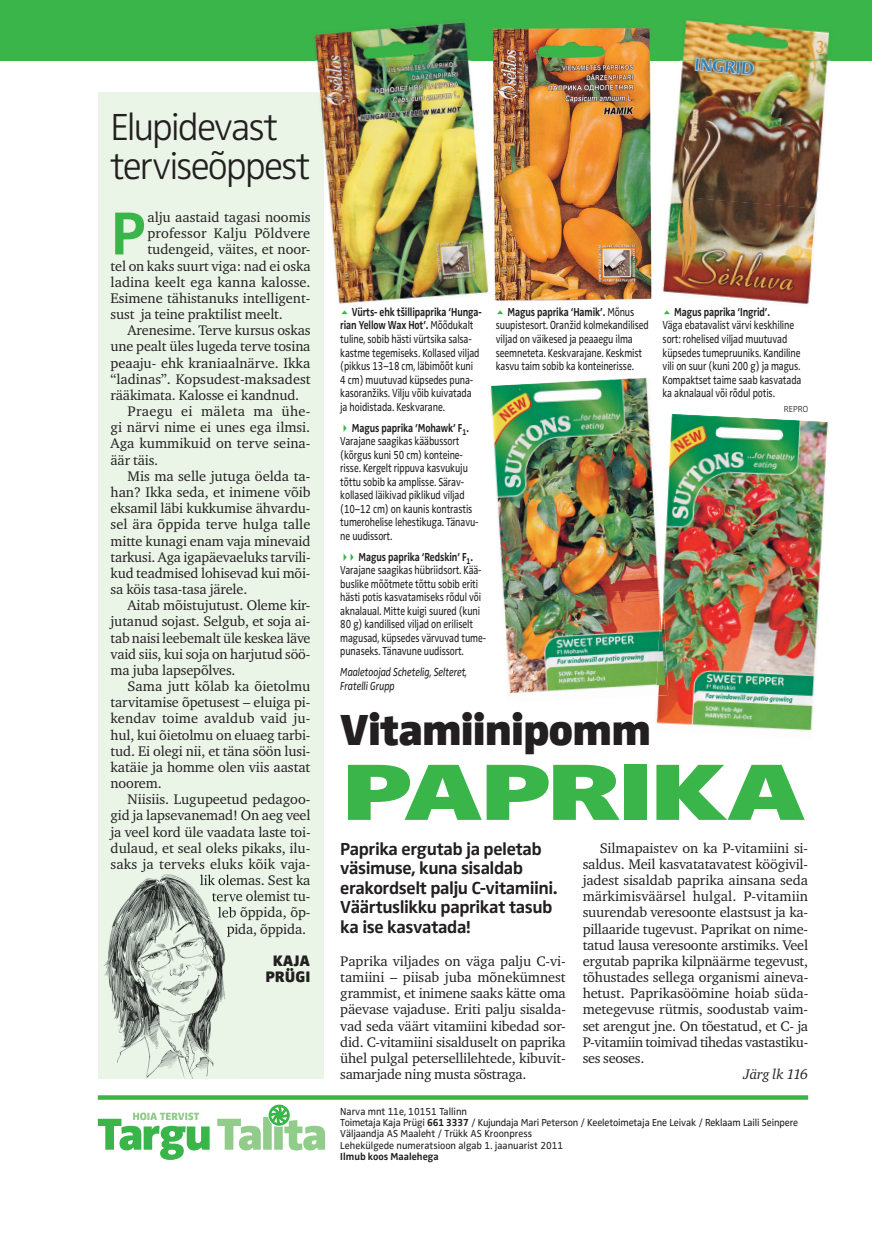
<style>
.page{position:relative;width:872px;height:1234px;background:#fff}
.page>*{position:absolute;margin:0;border:0;box-sizing:border-box;transform-origin:0 0}
.t1{font:900 82.5px "Zwo Pro";letter-spacing:-.045em;color:#3ab54a;scale:1.46 1}
.t2{font:700 62.7px "Zwo Pro";color:#3ab54a}
.t3{font:900 45px "Zwo Pro";letter-spacing:-.03em;color:#231f20}
.t4{font:300 39px/39px "Zwo Pro";letter-spacing:-.05em;color:#231f20}
.t5{font:700 18px/19.5px "Zwo Pro";letter-spacing:-.025em;color:#231f20}
.t6{font:900 15.75px/16.2px "Zwo Pro";color:#231f20;text-align:center}
.t7{font:14.25px/16.2px "Charter ITC";letter-spacing:-.01em;color:#231f20;text-align:justify}
.t8{font:14.25px "Charter ITC";letter-spacing:.015em;color:#231f20}
.t9{font:14.25px "Charter ITC";letter-spacing:.02em;color:#231f20}
.t10{font:italic 14.25px "Charter ITC";letter-spacing:-.01em;color:#231f20}
.t11{font:12px/13.5px "Zwo Pro";letter-spacing:-.01em;color:#231f20;scale:.8 1}
.t12{font:italic 12px/13.5px "Zwo Pro";letter-spacing:-.01em;color:#231f20;scale:.8 1}
.t13{font:700 12px "Zwo Pro";letter-spacing:-.01em;color:#231f20;scale:.8 1}
.t14{font:10.5px/11.2px "Zwo Pro";letter-spacing:-.01em;color:#231f20;scale:.95 1}
.t15{font:700 10.5px "Zwo Pro";color:#231f20;scale:.95 1}
.t16{font:300 9px "Zwo Pro";color:#231f20}
.s1{font-weight:700}
.s2{color:#3ab54a}
</style>
<div class="page">
<svg style="left:98px;top:1095px;width:710px;height:4px;background:#47ba56"></svg>
<div style="left:0;top:0;width:872px;height:60px;background:#3ab54a"></div>
<svg style="left:217px;top:1104px;width:108px;height:46px"></svg>
<svg style="left:98px;top:1112px;width:112px;height:47px"></svg>
<div style="left:98px;top:93px;width:225px;height:985px;background:#eaf5e8"></div>
<img style="left:103px;top:874px;width:131px;height:204px">
<img style="left:200px;top:874px;width:34px;height:11px">
<img style="left:212px;top:890px;width:22px;height:11px">
<img style="left:218px;top:906px;width:16px;height:14px">
<img style="left:227px;top:922px;width:7px;height:14px">
<img style="left:315px;top:60px;width:168px;height:150px">
<img style="left:328px;top:196px;width:161px;height:108px">
<img style="left:314px;top:22px;width:155px;height:38px">
<img style="left:318px;top:93px;width:5px;height:61px">
<img style="left:491px;top:28px;width:162px;height:273px">
<img style="left:668px;top:60px;width:163px;height:135px">
<img style="left:662px;top:195px;width:155px;height:109px">
<img style="left:682px;top:20px;width:148px;height:40px">
<img style="left:663px;top:414px;width:165px;height:211px">
<img style="left:656px;top:625px;width:162px;height:106px">
<img style="left:490px;top:377px;width:169px;height:212px">
<img style="left:502px;top:589px;width:160px;height:114px">
<img style="left:656px;top:578px;width:12px;height:117px">
<h3 class="t4" style="left:111px;top:109px;width:201px">Elupidevast terviseõppest</h3>
<h2 class="t2" style="left:111px;top:197px;width:37px">P</h2>
<p class="t7" style="left:147px;top:209px;width:165px">alju aastaid tagasi noomis</p>
<p class="t8" style="left:147px;top:224px;width:164px">professor Kalju Põldvere</p>
<p class="t7" style="left:147px;top:241px;width:164px">tudengeid, väites, et noor-</p>
<p class="t7" style="left:111px;top:257px;width:201px">tel on kaks suurt viga: nad ei oska</p>
<p class="t7" style="left:111px;top:274px;width:201px">ladina keelt ega kanna kalosse.</p>
<p class="t7" style="left:111px;top:290px;width:201px">Esimene tähistanuks intelligent-</p>
<p class="t7" style="left:111px;top:306px;width:174px">sust ja teine praktilist meelt.</p>
<p class="t7" style="left:128px;top:322px;width:184px">Arenesime. Terve kursus oskas</p>
<p class="t7" style="left:111px;top:338px;width:201px">une pealt üles lugeda terve tosina</p>
<p class="t7" style="left:111px;top:354px;width:201px">peaaju- ehk kraniaalnärve. Ikka</p>
<p class="t7" style="left:111px;top:371px;width:201px">“ladinas”. Kopsudest-maksadest</p>
<p class="t7" style="left:111px;top:387px;width:190px">rääkimata. Kalosse ei kandnud.</p>
<p class="t9" style="left:128px;top:402px;width:184px">Praegu ei mäleta ma ühe-</p>
<p class="t7" style="left:111px;top:419px;width:201px">gi närvi nime ei unes ega ilmsi.</p>
<p class="t7" style="left:111px;top:435px;width:201px">Aga kummikuid on terve seina-</p>
<p class="t7" style="left:111px;top:451px;width:49px">äär täis.</p>
<p class="t7" style="left:128px;top:467px;width:184px">Mis ma selle jutuga öelda ta-</p>
<p class="t7" style="left:111px;top:484px;width:201px">han? Ikka seda, et inimene võib</p>
<p class="t7" style="left:111px;top:500px;width:201px">eksamil läbi kukkumise ähvardu-</p>
<p class="t7" style="left:111px;top:516px;width:201px">sel ära õppida terve hulga talle</p>
<p class="t7" style="left:111px;top:532px;width:201px">mitte kunagi enam vaja minevaid</p>
<p class="t7" style="left:111px;top:548px;width:201px">tarkusi. Aga igapäevaeluks tarvili-</p>
<p class="t7" style="left:111px;top:564px;width:201px">kud teadmised lohisevad kui mõi-</p>
<p class="t7" style="left:111px;top:581px;width:138px">sa köis tasa-tasa järele.</p>
<p class="t7" style="left:128px;top:597px;width:184px">Aitab mõistujutust. Oleme kir-</p>
<p class="t7" style="left:111px;top:613px;width:201px">jutanud sojast. Selgub, et soja ai-</p>
<p class="t7" style="left:111px;top:629px;width:201px">tab naisi leebemalt üle keskea läve</p>
<p class="t7" style="left:111px;top:645px;width:201px">vaid siis, kui soja on harjutud söö-</p>
<p class="t7" style="left:111px;top:661px;width:126px">ma juba lapsepõlves.</p>
<p class="t7" style="left:128px;top:678px;width:184px">Sama jutt kõlab ka õietolmu</p>
<p class="t7" style="left:111px;top:694px;width:201px">tarvitamise õpetusest – eluiga pi-</p>
<p class="t7" style="left:111px;top:710px;width:201px">kendav toime avaldub vaid ju-</p>
<p class="t7" style="left:111px;top:726px;width:201px">hul, kui õietolmu on eluaeg tarbi-</p>
<p class="t7" style="left:111px;top:742px;width:201px">tud. Ei olegi nii, et täna söön lusi-</p>
<p class="t7" style="left:111px;top:758px;width:201px">katäie ja homme olen viis aastat</p>
<p class="t7" style="left:111px;top:774px;width:53px">noorem.</p>
<p class="t7" style="left:128px;top:791px;width:184px">Niisiis. Lugupeetud pedagoo-</p>
<p class="t7" style="left:111px;top:807px;width:201px">gid ja lapsevanemad! On aeg veel</p>
<p class="t7" style="left:111px;top:823px;width:201px">ja veel kord üle vaadata laste toi-</p>
<p class="t7" style="left:111px;top:839px;width:201px">dulaud, et seal oleks pikaks, ilu-</p>
<p class="t7" style="left:111px;top:855px;width:201px">saks ja terveks eluks kõik vaja-</p>
<p class="t7" style="left:200px;top:871px;width:112px">lik olemas. Sest ka</p>
<p class="t7" style="left:212px;top:888px;width:100px">terve olemist tu-</p>
<p class="t7" style="left:218px;top:904px;width:94px">leb õppida, õp-</p>
<p class="t7" style="left:227px;top:920px;width:81px">pida, õppida.</p>
<p class="t6" style="left:265px;top:952px;width:46px">KAJA<br>PRÜGI</p>
<p class="t11" style="left:340px;top:305px;width:178px;text-indent:12px"><span class="s1">Vürts- ehk tšillipaprika ‘Hunga&shy;rian Yellow Wax Hot’.</span> Mõõdukalt tuline, sobib hästi vürtsika salsa&shy;kastme tegemiseks. Kollased viljad (pikkus 13–18 cm, läbimõõt kuni<br>4 cm) muutuvad küpsedes puna&shy;kasoranžiks. Vilju võib kuivatada ja hoidistada. Keskvarane.</p>
<p class="t11" style="left:340px;top:421px;width:174px"><span class="s2">✔</span> <span class="s1">Magus paprika ‘Mohawk’ F</span><sub>1</sub><span class="s1">.<br></span>Varajane saagikas kääbussort (kõrgus kuni 50 cm) konteine&shy;risse. Kergelt rippuva kasvukuju tõttu sobib ka amplisse. Särav&shy;kollased läikivad piklikud viljad (10–12 cm) on kaunis kontrastis tumerohelise lehestikuga. Tänavu&shy;ne uudissort.</p>
<p class="t11" style="left:340px;top:550px;width:184px"><span class="s2">✔✔</span> <span class="s1">Magus paprika ‘Redskin’ F</span><sub>1</sub><span class="s1">.<br></span>Varajane saagikas hübriidsort. Kää&shy;buslike mõõtmete tõttu sobib eriti hästi potis kasvatamiseks rõdul või aknalaual. Mitte kuigi suured (kuni 80 g) kandilised viljad on eriliselt magusad, küpsedes värvuvad tume&shy;punaseks. Tänavune uudissort.</p>
<p class="t12" style="left:340px;top:665px;width:160px">Maaletoojad Schetelig, Selteret,<br>Fratelli Grupp</p>
<p class="t11" style="left:496px;top:305px;width:193px;text-indent:12px"><span class="s1">Magus paprika ‘Hamik’.</span> Mõnus suupistesort. Oranžid kolmekandilised viljad on väikesed ja peaaegu ilma seemneteta. Keskvarajane. Keskmist kasvu taim sobib ka konteinerisse.</p>
<p class="t13" style="left:674px;top:305px;width:121px">Magus paprika ‘Ingrid’.</p>
<p class="t11" style="left:662px;top:319px;width:175px">Väga ebatavalist värvi keskhiline sort: rohelised viljad muutuvad küpsedes tumepruuniks. Kandiline vili on suur (kuni 200 g) ja magus.<br>Kompaktset taime saab kasvatada ka aknalaual või rõdul potis.</p>
<p class="t16" style="left:783px;top:403px;width:26px">REPRO</p>
<h3 class="t3" style="left:340px;top:702px;width:312px">Vitamiinipomm</h3>
<h1 class="t1" style="left:340px;top:742px;width:322px">PAPRIKA</h1>
<p class="t5" style="left:340px;top:839px;width:218px">Paprika ergutab ja peletab väsimuse, kuna sisaldab erakordselt palju C-vitamiini.<br>Väärtuslikku paprikat tasub ka ise kasvatada!</p>
<p class="t7" style="left:340px;top:952px;width:227px">Paprika viljades on väga palju C-vi&shy;tamiini – piisab juba mõnekümnest grammist, et inimene saaks kätte oma päevase vajaduse. Eriti palju sisalda&shy;vad seda väärt vitamiini kibedad sor&shy;did. C-vitamiini sisalduselt on paprika ühel pulgal petersellilehtede, kibuvit&shy;samarjade ning musta sõstraga.</p>
<p class="t7" style="left:583px;top:839px;width:227px;text-indent:17px">Silmapaistev on ka P-vitamiini si&shy;saldus. Meil kasvatatavatest köögivil&shy;jadest sisaldab paprika ainsana seda märkimisväärsel hulgal. P-vitamiin suurendab veresoonte elastsust ja ka&shy;pillaaride tugevust. Paprikat on nime&shy;tatud lausa veresoonte arstimiks. Veel ergutab paprika kilpnäärme tegevust, tõhustades sellega organismi aineva&shy;hetust. Paprikasöömine hoiab süda&shy;metegevuse rütmis, soodustab vaim&shy;set arengut jne. On tõestatud, et C- ja P-vitamiin toimivad tihedas vastastiku&shy;ses seoses.</p>
<p class="t10" style="left:743px;top:1065px;width:66px">Järg lk 116</p>
<p class="t14" style="left:340px;top:1105px;width:483px">Narva mnt 11e, 10151 Tallinn<br>Toimetaja Kaja Prügi <span class="s1">661 3337</span> / Kujundaja Mari Peterson / Keeletoimetaja Ene Leivak / Reklaam Laili Seinpere Väl jaand ja AS Maaleht / Trükk AS Kroonpress<br>Lehekülgede numeratsioon algab 1. jaanuarist 2011</p>
<p class="t15" style="left:340px;top:1149px;width:105px">Ilmub koos Maalehega</p>
</div>
